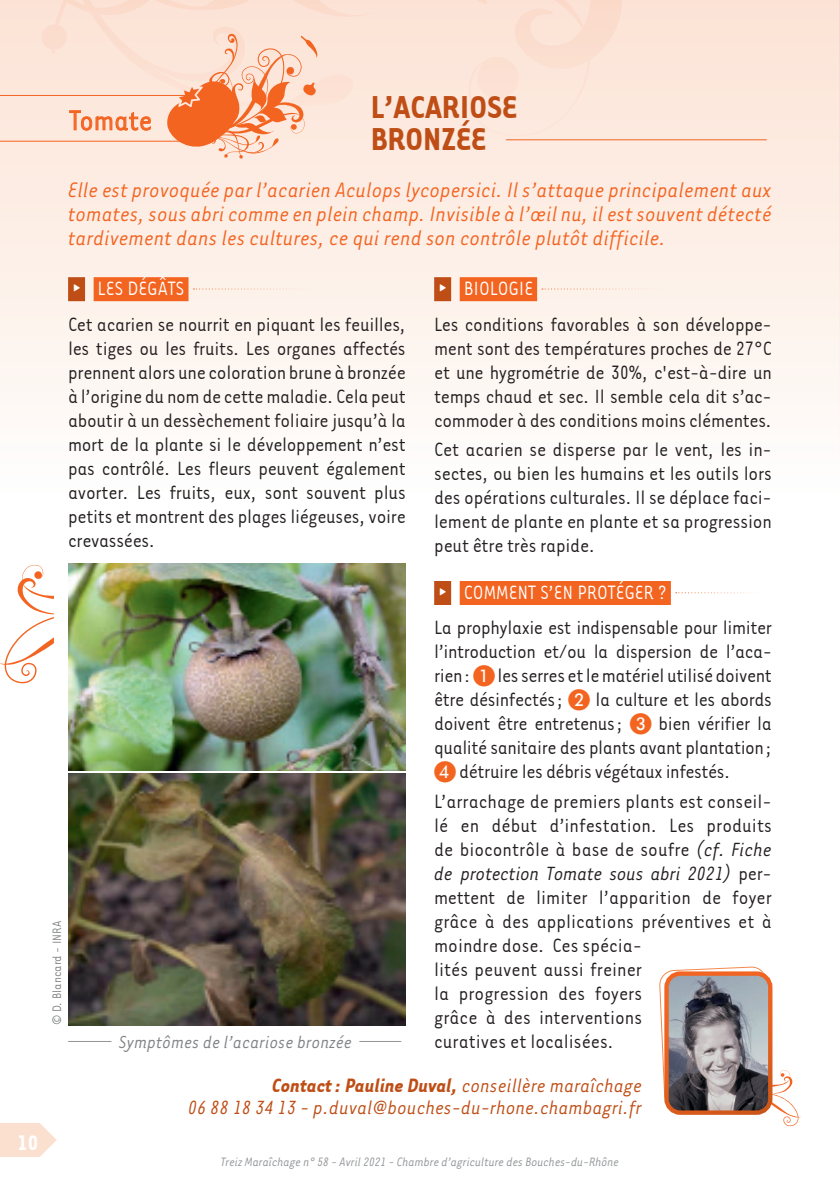
<style>
.page{position:relative;width:840px;height:1191px;background:#fff}
.page>*{position:absolute;margin:0;border:0;box-sizing:border-box;transform-origin:0 0}
.t1{font:700 36px/32px "Tarzana Narrow";color:#be4e16}
.t2{font:31.8px "Tarzana Narrow";color:#f36421}
.t3{font:italic 24px/24px "Tarzana Narrow";color:#f36421;text-align:justify}
.t4{font:700 24px "Tarzana Narrow";color:#fff}
.t5{font:condensed 22px/24px "Tarzana";letter-spacing:-.015em;color:#231f20}
.t6{font:italic 22px/22px "Tarzana Narrow";color:#be4e16;text-align:right}
.t7{font:italic 22px "Tarzana Narrow";letter-spacing:-.015em;color:#231f20}
.t8{font:italic 20px "Tarzana Narrow";color:#808285}
.t9{font:italic 14px "Tarzana Narrow";letter-spacing:-.01em;color:#939598}
.t10{font:condensed 14px "Tarzana";color:#808285}
.s1{font-family:"Geogrotesque";font-weight:700;font-stretch:normal;color:#fff}
.s2{color:#fff}
.s3{font-family:"Tarzana Narrow";font-style:italic;font-stretch:normal}
.s4{font-family:"Tarzana";font-style:normal;font-stretch:condensed}
.s5{font-weight:700}
</style>
<div class="page">
<svg style="left:0;top:1123px;width:57px;height:34px"></svg>
<div style="left:0;top:0;width:839px;height:493px;background:linear-gradient(to bottom,#fce2d4,#fefdfc)"></div>
<hr style="left:505px;top:139px;width:261px;height:1px;background:#f36421">
<svg style="left:0;top:0;width:668px;height:159px;background:#fbdecf"></svg>
<div style="left:68px;top:277px;width:17px;height:24px;background:#be4e16"></div>
<div style="left:94px;top:277px;width:94px;height:24px;background:#f36421"></div>
<svg style="left:193px;top:288px;width:128px;height:1px"></svg>
<div style="left:434px;top:277px;width:17px;height:24px;background:#be4e16"></div>
<div style="left:459px;top:277px;width:78px;height:24px;background:#f36421"></div>
<div style="left:434px;top:581px;width:17px;height:24px;background:#be4e16"></div>
<div style="left:459px;top:581px;width:211px;height:24px;background:#f36421"></div>
<svg style="left:541px;top:288px;width:128px;height:1px"></svg>
<svg style="left:675px;top:592px;width:79px;height:1px"></svg>
<svg style="left:659px;top:966px;width:142px;height:160px"></svg>
<img style="left:666px;top:973px;width:103px;height:139px">
<div style="left:664px;top:971px;width:108px;height:143px;border:4px solid #fff;border-radius:14px"></div>
<svg style="left:839px;top:0;width:1px;height:416px"></svg>
<img style="left:68px;top:563px;width:337px;height:207px">
<img style="left:68px;top:774px;width:337px;height:251px">
<hr style="left:68px;top:1041px;width:43px;height:1px;background:#939598">
<hr style="left:359px;top:1041px;width:42px;height:1px;background:#939598">
<svg style="left:0;top:564px;width:54px;height:120px"></svg>
<p class="t4" style="left:17px;top:1127px;width:23px">10</p>
<h1 class="t1" style="left:370px;top:90px;width:148px">L’ACARIOSE<br>BRONZÉE</h1>
<p class="t3" style="left:68px;top:176px;width:705px">Elle est provoquée par l’acarien Aculops lycopersici. Il s’attaque principalement aux tomates, sous abri comme en plein champ. Invisible à l’œil nu, il est souvent détecté tardivement dans les cultures, ce qui rend son contrôle plutôt difficile.</p>
<h2 class="t2" style="left:69px;top:101px;width:84px">Tomate</h2>
<p class="t5" style="left:68px;top:270px;width:339px;line-height:35.4px"><span class="s1">∂</span> <span class="s2">LES DÉGÂTS<br></span>Cet acarien se nourrit en piquant les feuilles,</p>
<p class="t5" style="left:68px;top:335px;width:339px;text-align:justify">les tiges ou les fruits. Les organes affectés prennent alors une coloration brune à bronzée à l’origine du nom de cette maladie. Cela peut aboutir à un dessèchement foliaire jusqu’à la mort de la plante si le développement n’est pas contrôlé. Les fleurs peuvent également avorter. Les fruits, eux, sont souvent plus petits et montrent des plages liégeuses, voire crevassées.</p>
<p class="t10" style="left:49px;top:1025px;width:106px;rotate:-90deg">© D. Blancard - INRA</p>
<p class="t8" style="left:119px;top:1029px;width:235px">Symptômes de l’acariose bronzée</p>
<p class="t5" style="left:434px;top:270px;width:339px;line-height:35.4px"><span class="s1">∂</span> <span class="s2">BIOLOGIE<br></span>Les conditions favorables à son développe-</p>
<p class="t5" style="left:434px;top:335px;width:339px;text-align:justify">ment sont des températures proches de 27°C et une hygrométrie de 30%, c'est-à-dire un temps chaud et sec. Il semble cela dit s’ac&shy;commoder à des conditions moins clémentes.</p>
<p class="t5" style="left:434px;top:436px;width:339px;text-align:justify">Cet acarien se disperse par le vent, les in&shy;sectes, ou bien les humains et les outils lors des opérations culturales. Il se déplace faci&shy;lement de plante en plante et sa progression peut être très rapide.</p>
<p class="t5" style="left:434px;top:573px;width:339px;line-height:35.4px"><span class="s1">∂</span> <span class="s2">COMMENT S’EN PROTÉGER ?<br></span>La prophylaxie est indispensable pour limiter</p>
<p class="t5" style="left:434px;top:638px;width:339px;text-align:justify">l’introduction et/ou la dispersion de l’aca&shy;rien: les serres et le matériel utilisé doivent être désinfectés;</p>
<p class="t5" style="left:434px;top:686px;width:339px;text-indent:161px">la culture et les abords doivent être entretenus;</p>
<p class="t5" style="left:658px;top:710px;width:115px">bien vérifier la</p>
<p class="t5" style="left:434px;top:734px;width:339px">qualité sanitaire des plants avant plantation;</p>
<p class="t5" style="left:459px;top:758px;width:272px">détruire les débris végétaux infestés.</p>
<p class="t5" style="left:434px;top:788px;width:339px;text-align:justify">L’arrachage de premiers plants est conseil&shy;lé en début d’infestation. Les produits de biocontrôle à base de soufre <span class="s3">(cf. Fiche</span></p>
<p class="t7" style="left:434px;top:860px;width:339px">de protection Tomate sous abri 2021) <span class="s4">per-</span></p>
<p class="t5" style="left:434px;top:884px;width:339px">mettent de limiter l’apparition de foyer grâce à des applications préventives et à moindre dose. Ces spécia-<br>lités peuvent aussi freiner<br>la progression des foyers<br>grâce à des interventions<br>curatives et localisées.</p>
<p class="t6" style="left:188px;top:1073px;width:455px"><span class="s5">Contact: Pauline Duval,</span> conseillère maraîchage<br>06 88 18 34 13 - p.duval@bouches-du-rhone.chambagri.fr</p>
<p class="t9" style="left:220px;top:1153px;width:400px">Treiz Maraîchage n° 58 - Avril 2021 - Chambre d’agriculture des Bouches-du-Rhône</p>
</div>
